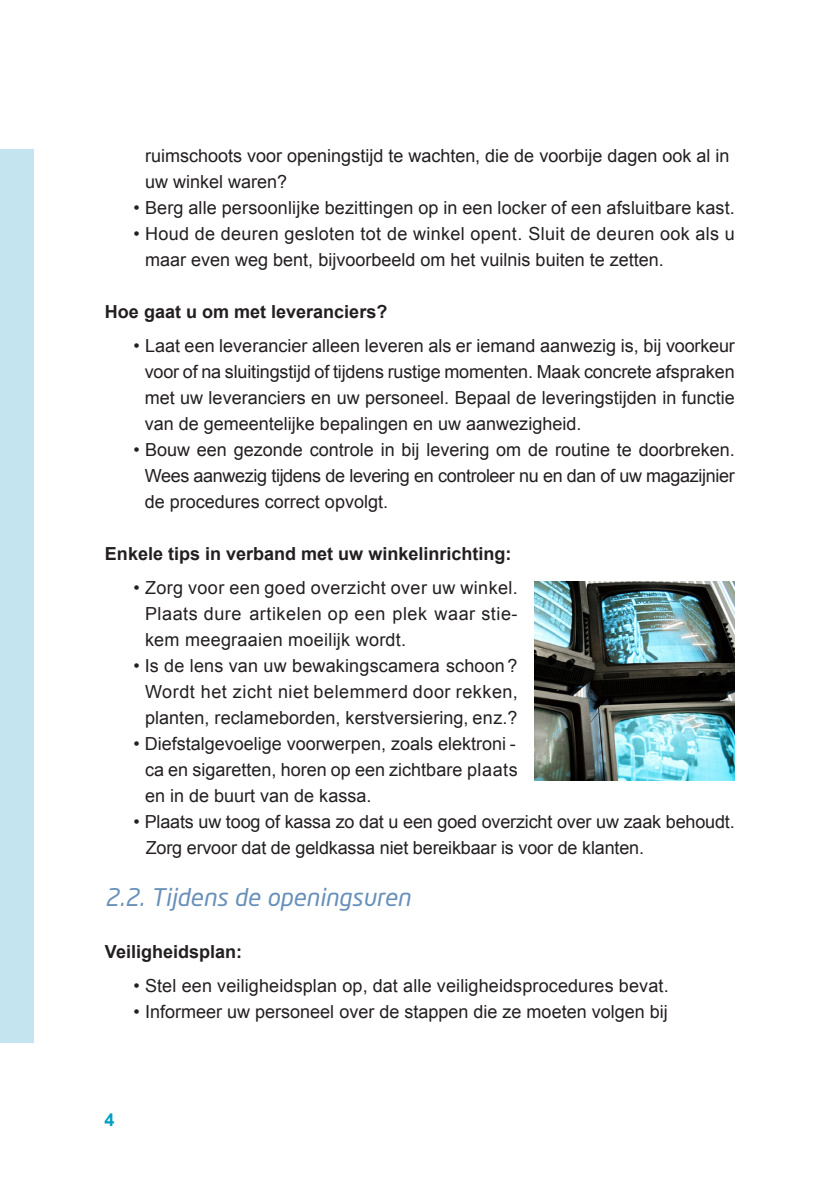
<style>
.page{position:relative;width:840px;height:1191px;background:#fff}
.page>*{position:absolute;margin:0;border:0;box-sizing:border-box;transform-origin:0 0}
.t1{font:italic 24px "Neo Tech";color:#6890b9}
.t2{font:18px/26px "Arial";color:#231f20;text-align:justify}
.t3{font:700 18px "Arial";color:#231f20}
.t4{font:700 18px "Arial";color:#009fc3}
</style>
<div class="page">
<img style="left:534px;top:581px;width:200px;height:199px">
<div style="left:0;top:149px;width:33px;height:893px;background:#c4e5f0"></div>
<p class="t2" style="left:145px;top:143px;width:585px">ruimschoots voor openingstijd te wachten, die de voorbije dagen ook al in uw winkel waren?</p>
<p class="t2" style="left:133px;top:195px;width:602px">• Berg alle persoonlijke bezittingen op in een locker of een afsluitbare kast.</p>
<p class="t2" style="left:145px;top:221px;width:591px;text-indent:-12px">• Houd de deuren gesloten tot de winkel opent. Sluit de deuren ook als u maar even weg bent, bijvoorbeeld om het vuilnis buiten te zetten.</p>
<p class="t3" style="left:105px;top:300px;width:284px">Hoe gaat u om met leveranciers?</p>
<p class="t2" style="left:145px;top:333px;width:591px;text-indent:-11px">• Laat een leverancier alleen leveren als er iemand aanwezig is, bij voorkeur voor of na sluitingstijd of tijdens rustige momenten. Maak concrete afspraken met uw leveranciers en uw personeel. Bepaal de leveringstijden in functie van de gemeentelijke bepalingen en uw aanwezigheid.</p>
<p class="t2" style="left:145px;top:437px;width:591px;text-indent:-11px">• Bouw een gezonde controle in bij levering om de routine te doorbreken.<br>Wees aanwezig tijdens de levering en controleer nu en dan of uw magazijnier de procedures correct opvolgt.</p>
<p class="t3" style="left:105px;top:542px;width:408px">Enkele tips in verband met uw winkelinrichting:</p>
<p class="t2" style="left:145px;top:575px;width:374px;text-indent:-12px">• Zorg voor een goed overzicht over uw winkel.<br>Plaats dure artikelen op een plek waar stie&shy;kem meegraaien moeilijk wordt.</p>
<p class="t2" style="left:145px;top:653px;width:374px;text-indent:-12px">• Is de lens van uw bewakingscamera schoon ?<br>Wordt het zicht niet belemmerd door rekken, planten, reclameborden, kerstversiering, enz.?</p>
<p class="t2" style="left:145px;top:731px;width:374px;text-indent:-12px">• Diefstalgevoelige voorwerpen, zoals elektroni - ca en sigaretten, horen op een zichtbare plaats en in de buurt van de kassa.</p>
<p class="t2" style="left:146px;top:809px;width:590px;text-indent:-12px">• Plaats uw toog of kassa zo dat u een goed overzicht over uw zaak behoudt.<br>Zorg ervoor dat de geldkassa niet bereikbaar is voor de klanten.</p>
<h1 class="t1" style="left:105px;top:882px;width:307px">2.2. Tijdens de openingsuren</h1>
<p class="t3" style="left:105px;top:940px;width:139px">Veiligheidsplan:</p>
<p class="t2" style="left:133px;top:973px;width:536px">• Stel een veiligheidsplan op, dat alle veiligheidsprocedures bevat.</p>
<p class="t2" style="left:133px;top:999px;width:535px">• Informeer uw personeel over de stappen die ze moeten volgen bij</p>
<p class="t4" style="left:104px;top:1107px;width:12px">4</p>
</div>
